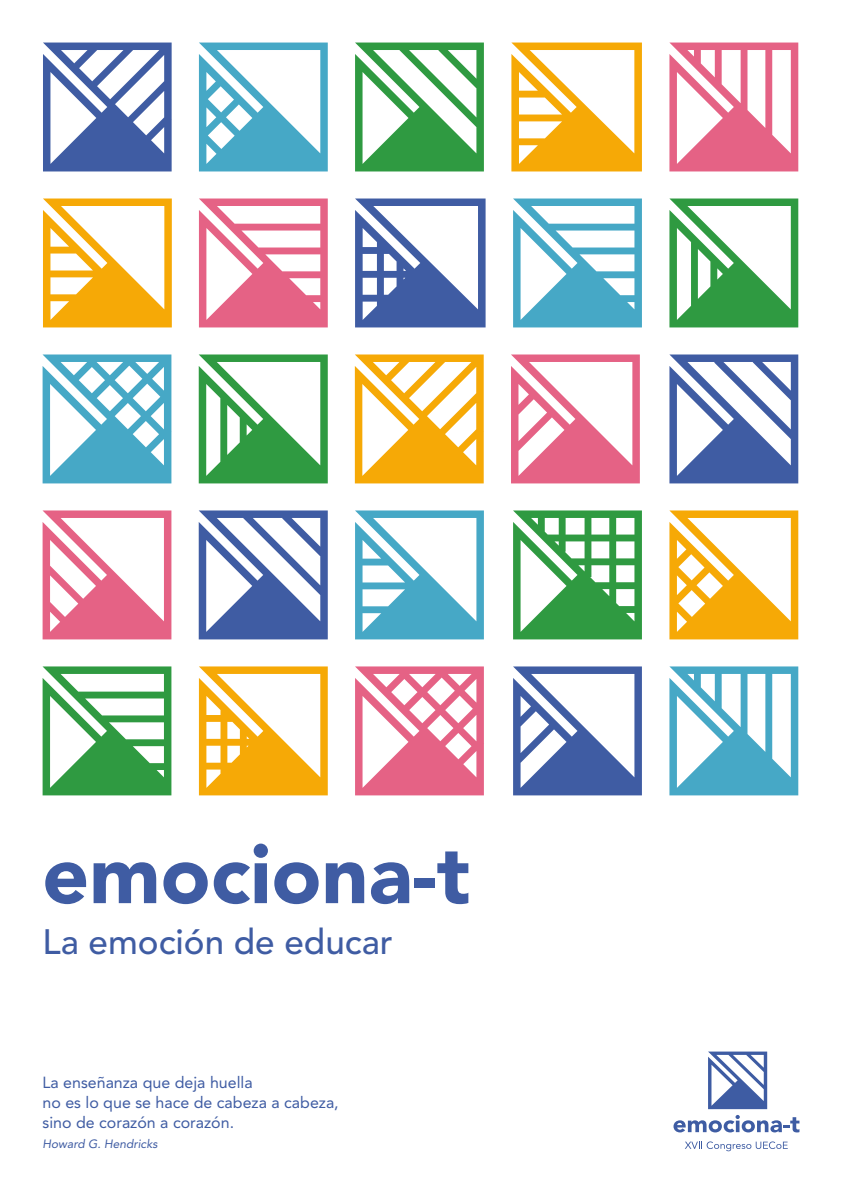
<style>
.page{position:relative;width:842px;height:1191px;background:#fff}
.page>*{position:absolute;margin:0;border:0;box-sizing:border-box;transform-origin:0 0}
.t1{font:900 82px "Avenir LT Std";color:#3f5ca3}
.t2{font:500 35px "Avenir LT Std";color:#3f5ca3}
.t3{font:16px/20px "Avenir LT Std";color:#3f5ca3}
.t4{font:italic 12px "Avenir LT Std";color:#3f5ca3}
</style>
<div class="page">
<svg style="left:513px;top:198px;width:129px;height:129px"></svg>
<svg style="left:669px;top:198px;width:129px;height:129px"></svg>
<svg style="left:43px;top:354px;width:129px;height:129px"></svg>
<svg style="left:355px;top:510px;width:129px;height:129px"></svg>
<svg style="left:513px;top:510px;width:129px;height:129px"></svg>
<svg style="left:669px;top:354px;width:129px;height:129px"></svg>
<svg style="left:43px;top:510px;width:128px;height:129px"></svg>
<svg style="left:199px;top:666px;width:129px;height:129px"></svg>
<svg style="left:355px;top:354px;width:129px;height:129px"></svg>
<svg style="left:511px;top:354px;width:129px;height:129px"></svg>
<svg style="left:669px;top:510px;width:129px;height:129px"></svg>
<svg style="left:355px;top:198px;width:131px;height:129px"></svg>
<svg style="left:355px;top:43px;width:129px;height:128px"></svg>
<svg style="left:43px;top:198px;width:129px;height:129px"></svg>
<svg style="left:669px;top:43px;width:129px;height:128px"></svg>
<svg style="left:511px;top:43px;width:131px;height:128px"></svg>
<svg style="left:199px;top:198px;width:129px;height:129px"></svg>
<svg style="left:199px;top:43px;width:129px;height:128px"></svg>
<svg style="left:43px;top:43px;width:129px;height:128px"></svg>
<svg style="left:43px;top:666px;width:128px;height:129px"></svg>
<svg style="left:199px;top:354px;width:129px;height:129px"></svg>
<svg style="left:355px;top:666px;width:129px;height:129px"></svg>
<svg style="left:199px;top:510px;width:129px;height:129px"></svg>
<svg style="left:669px;top:666px;width:129px;height:129px"></svg>
<svg style="left:513px;top:666px;width:129px;height:129px"></svg>
<svg style="left:673px;top:1115px;width:126px;height:17px"></svg>
<svg style="left:708px;top:1051px;width:59px;height:58px"></svg>
<svg style="left:685px;top:1141px;width:103px;height:10px"></svg>
<h1 class="t1" style="left:42px;top:825px;width:430px">emociona-t</h1>
<h2 class="t2" style="left:43px;top:921px;width:352px">La emoción de educar</h2>
<p class="t3" style="left:43px;top:1073px;width:298px">La enseñanza que deja huella<br>no es lo que se hace de cabeza a cabeza, sino de corazón a corazón.</p>
<p class="t4" style="left:43px;top:1137px;width:116px">Howard G. Hendricks</p>
</div>
